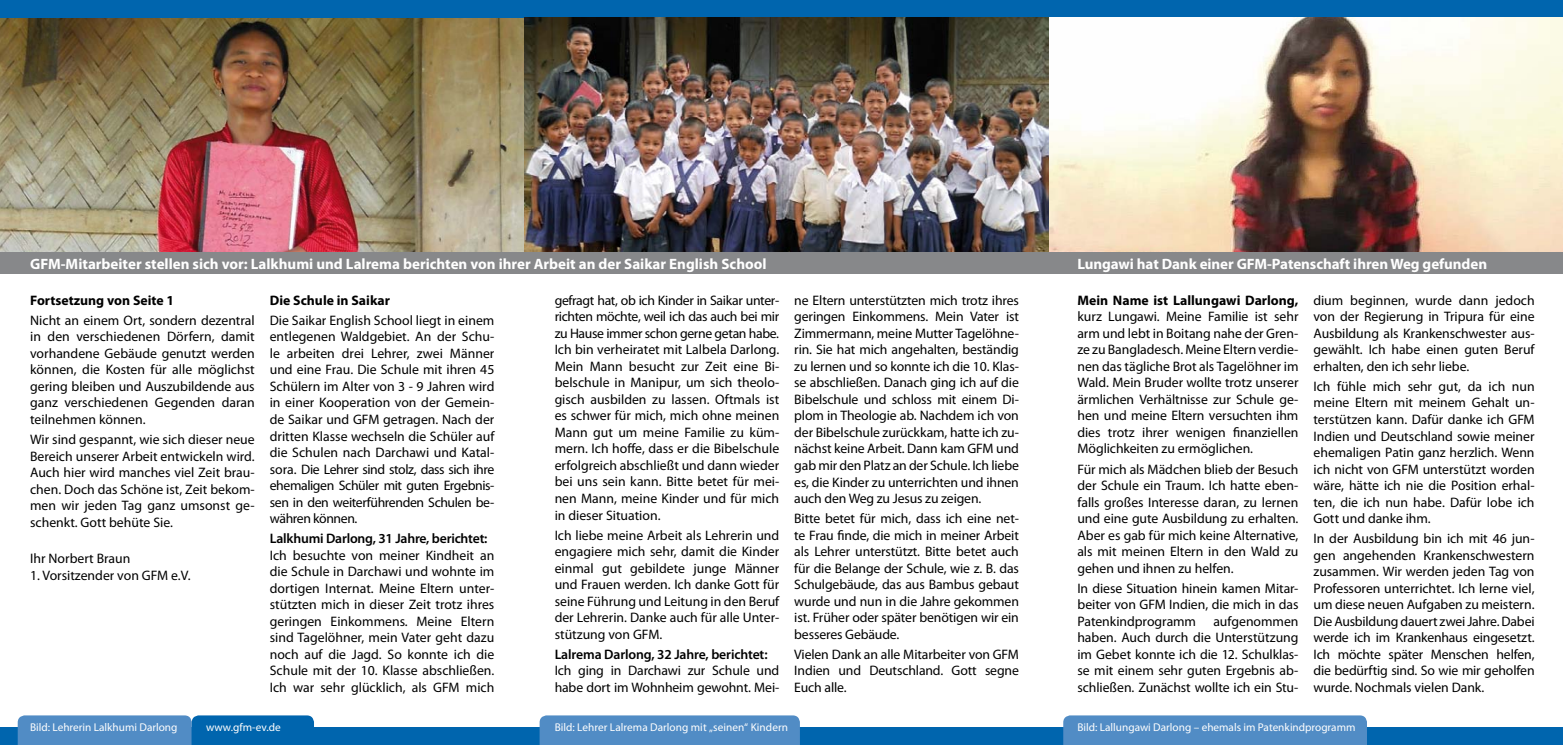
<style>
.page{position:relative;width:1563px;height:745px;background:#fff}
.page>*{position:absolute;margin:0;border:0;box-sizing:border-box;transform-origin:0 0}
.t1{font:700 15px "Myriad Pro";color:#fff}
.t2{font:13.75px/16.5px "Myriad Pro";letter-spacing:-.005em;color:#000;text-align:justify}
.t3{font:600 13.75px "Myriad Pro";letter-spacing:-.015em;color:#000}
.t4{font:700 13.75px "Myriad Pro";color:#000}
.t5{font:11.25px "Myriad Pro";color:#fff}
</style>
<div class="page">
<img style="left:0;top:18px;width:1049px;height:234px">
<div style="left:0;top:0;width:1563px;height:18px;background:#0065ae"></div>
<div style="left:0;top:726px;width:1563px;height:18px;background:#0065ae"></div>
<svg style="left:1049px;top:18px;width:514px;height:234px"></svg>
<div style="left:1049px;top:252px;width:514px;height:22px;background:#87888a"></div>
<div style="left:0;top:252px;width:1049px;height:22px;background:#87888a"></div>
<div style="left:539px;top:715px;width:261px;height:29px;background:#518cc5"></div>
<div style="left:1063px;top:715px;width:304px;height:29px;background:#518cc5"></div>
<svg style="left:18px;top:715px;width:296px;height:29px"></svg>
<p class="t1" style="left:30px;top:254px;width:738px">GFM-Mitarbeiter stellen sich vor: Lalkhumi und Lalrema berichten von ihrer Arbeit an der Saikar English School</p>
<p class="t1" style="left:1077px;top:254px;width:411px">Lungawi hat Dank einer GFM-Patenschaft ihren Weg gefunden</p>
<p class="t4" style="left:30px;top:291px;width:146px">Fortsetzung von Seite 1</p>
<p class="t2" style="left:30px;top:311px;width:226px">Nicht an einem Ort, sondern dezentral in den verschiedenen Dörfern, damit vorhandene Gebäude genutzt werden können, die Kosten für alle möglichst gering bleiben und Auszubildende aus ganz verschiedenen Gegenden daran teilnehmen können.</p>
<p class="t2" style="left:30px;top:430px;width:226px">Wir sind gespannt, wie sich dieser neue Bereich unserer Arbeit entwickeln wird.<br>Auch hier wird manches viel Zeit brau&shy;chen. Doch das Schöne ist, Zeit bekom&shy;men wir jeden Tag ganz umsonst ge&shy;schenkt. Gott behüte Sie.</p>
<p class="t2" style="left:30px;top:549px;width:102px">Ihr Norbert Braun</p>
<p class="t2" style="left:30px;top:566px;width:162px">1. Vorsitzender von GFM e.V.</p>
<p class="t4" style="left:270px;top:291px;width:122px">Die Schule in Saikar</p>
<p class="t2" style="left:270px;top:311px;width:226px">Die Saikar English School liegt in einem entlegenen Waldgebiet. An der Schu&shy;le arbeiten drei Lehrer, zwei Männer und eine Frau. Die Schule mit ihren 45<br>Schülern im Alter von 3 - 9 Jahren wird in einer Kooperation von der Gemein&shy;de Saikar und GFM getragen. Nach der dritten Klasse wechseln die Schüler auf die Schulen nach Darchawi und Katal&shy;sora. Die Lehrer sind stolz, dass sich ihre ehemaligen Schüler mit guten Ergebnis&shy;sen in den weiterführenden Schulen be&shy;währen können.</p>
<p class="t3" style="left:270px;top:529px;width:219px">Lalkhumi Darlong, 31 Jahre, berichtet:</p>
<p class="t2" style="left:270px;top:546px;width:226px">Ich besuchte von meiner Kindheit an die Schule in Darchawi und wohnte im dortigen Internat. Meine Eltern unter&shy;stützten mich in dieser Zeit trotz ihres geringen Einkommens. Meine Eltern sind Tagelöhner, mein Vater geht dazu noch auf die Jagd. So konnte ich die Schule mit der 10. Klasse abschließen.<br>Ich war sehr glücklich, als GFM mich</p>
<p class="t2" style="left:555px;top:291px;width:226px">gefragt hat, ob ich Kinder in Saikar unter&shy;richten möchte, weil ich das auch bei mir zu Hause immer schon gerne getan habe.<br>Ich bin verheiratet mit Lalbela Darlong.<br>Mein Mann besucht zur Zeit eine Bi&shy;belschule in Manipur, um sich theolo&shy;gisch ausbilden zu lassen. Oftmals ist es schwer für mich, mich ohne meinen Mann gut um meine Familie zu küm&shy;mern. Ich hoffe, dass er die Bibelschule erfolgreich abschließt und dann wieder bei uns sein kann. Bitte betet für mei&shy;nen Mann, meine Kinder und für mich in dieser Situation.</p>
<p class="t2" style="left:555px;top:526px;width:226px">Ich liebe meine Arbeit als Lehrerin und engagiere mich sehr, damit die Kinder einmal gut gebildete junge Männer und Frauen werden. Ich danke Gott für seine Führung und Leitung in den Beruf der Lehrerin. Danke auch für alle Unter&shy;stützung von GFM.</p>
<p class="t3" style="left:555px;top:645px;width:214px">Lalrema Darlong, 32 Jahre, berichtet:</p>
<p class="t2" style="left:555px;top:661px;width:226px">Ich ging in Darchawi zur Schule und habe dort im Wohnheim gewohnt. Mei-</p>
<p class="t2" style="left:794px;top:291px;width:226px">ne Eltern unterstützten mich trotz ihres geringen Einkommens. Mein Vater ist Zimmermann, meine Mutter Tagelöhne&shy;rin. Sie hat mich angehalten, beständig zu lernen und so konnte ich die 10. Klas&shy;se abschließen. Danach ging ich auf die Bibelschule und schloss mit einem Di&shy;plom in Theologie ab. Nachdem ich von der Bibelschule zurückkam, hatte ich zu&shy;nächst keine Arbeit. Dann kam GFM und gab mir den Platz an der Schule. Ich liebe es, die Kinder zu unterrichten und ihnen auch den Weg zu Jesus zu zeigen.</p>
<p class="t2" style="left:794px;top:509px;width:226px">Bitte betet für mich, dass ich eine net&shy;te Frau finde, die mich in meiner Arbeit als Lehrer unterstützt. Bitte betet auch für die Belange der Schule, wie z. B. das Schulgebäude, das aus Bambus gebaut wurde und nun in die Jahre gekommen ist. Früher oder später benötigen wir ein besseres Gebäude.</p>
<p class="t2" style="left:794px;top:645px;width:226px">Vielen Dank an alle Mitarbeiter von GFM Indien und Deutschland. Gott segne Euch alle.</p>
<p class="t4" style="left:1077px;top:291px;width:223px">Mein Name ist Lallungawi Darlong,</p>
<p class="t2" style="left:1077px;top:308px;width:223px">kurz Lungawi. Meine Familie ist sehr arm und lebt in Boitang nahe der Gren&shy;ze zu Bangladesch. Meine Eltern verdie&shy;nen das tägliche Brot als Tagelöhner im Wald. Mein Bruder wollte trotz unserer ärmlichen Verhältnisse zur Schule ge&shy;hen und meine Eltern versuchten ihm dies trotz ihrer wenigen finanziellen Möglichkeiten zu ermöglichen.</p>
<p class="t2" style="left:1077px;top:460px;width:223px">Für mich als Mädchen blieb der Besuch der Schule ein Traum. Ich hatte eben&shy;falls großes Interesse daran, zu lernen und eine gute Ausbildung zu erhalten.<br>Aber es gab für mich keine Alternative, als mit meinen Eltern in den Wald zu gehen und ihnen zu helfen.</p>
<p class="t2" style="left:1077px;top:579px;width:223px">In diese Situation hinein kamen Mitar&shy;beiter von GFM Indien, die mich in das Patenkindprogramm</p>
<p class="t2" style="left:1077px;top:612px;width:223px;text-indent:136px">aufgenommen haben. Auch durch die Unterstützung im Gebet konnte ich die 12. Schulklas&shy;se mit einem sehr guten Ergebnis ab&shy;schließen. Zunächst wollte ich ein Stu-</p>
<p class="t2" style="left:1313px;top:291px;width:223px">dium beginnen, wurde dann jedoch von der Regierung in Tripura für eine Ausbildung als Krankenschwester aus&shy;gewählt. Ich habe einen guten Beruf erhalten, den ich sehr liebe.</p>
<p class="t2" style="left:1313px;top:377px;width:223px">Ich fühle mich sehr gut, da ich nun meine Eltern mit meinem Gehalt un&shy;terstützen kann. Dafür danke ich GFM Indien und Deutschland sowie meiner ehemaligen Patin ganz herzlich. Wenn ich nicht von GFM unterstützt worden wäre, hätte ich nie die Position erhal&shy;ten, die ich nun habe. Dafür lobe ich Gott und danke ihm.</p>
<p class="t2" style="left:1313px;top:529px;width:223px">In der Ausbildung bin ich mit 46 jun&shy;gen angehenden Krankenschwestern zusammen. Wir werden jeden Tag von Professoren unterrichtet. Ich lerne viel, um diese neuen Aufgaben zu meistern.<br>Die Ausbildung dauert zwei Jahre. Dabei werde ich im Krankenhaus eingesetzt.<br>Ich möchte später Menschen helfen, die bedürftig sind. So wie mir geholfen wurde. Nochmals vielen Dank.</p>
<p class="t5" style="left:30px;top:719px;width:149px">Bild: Lehrerin Lalkhumi Darlong</p>
<p class="t5" style="left:206px;top:719px;width:76px">www.gfm-ev.de</p>
<p class="t5" style="left:555px;top:719px;width:235px">Bild: Lehrer Lalrema Darlong mit „seinen“ Kindern</p>
<p class="t5" style="left:1077px;top:719px;width:279px">Bild: Lallungawi Darlong – ehemals im Patenkindprogramm</p>
</div>
